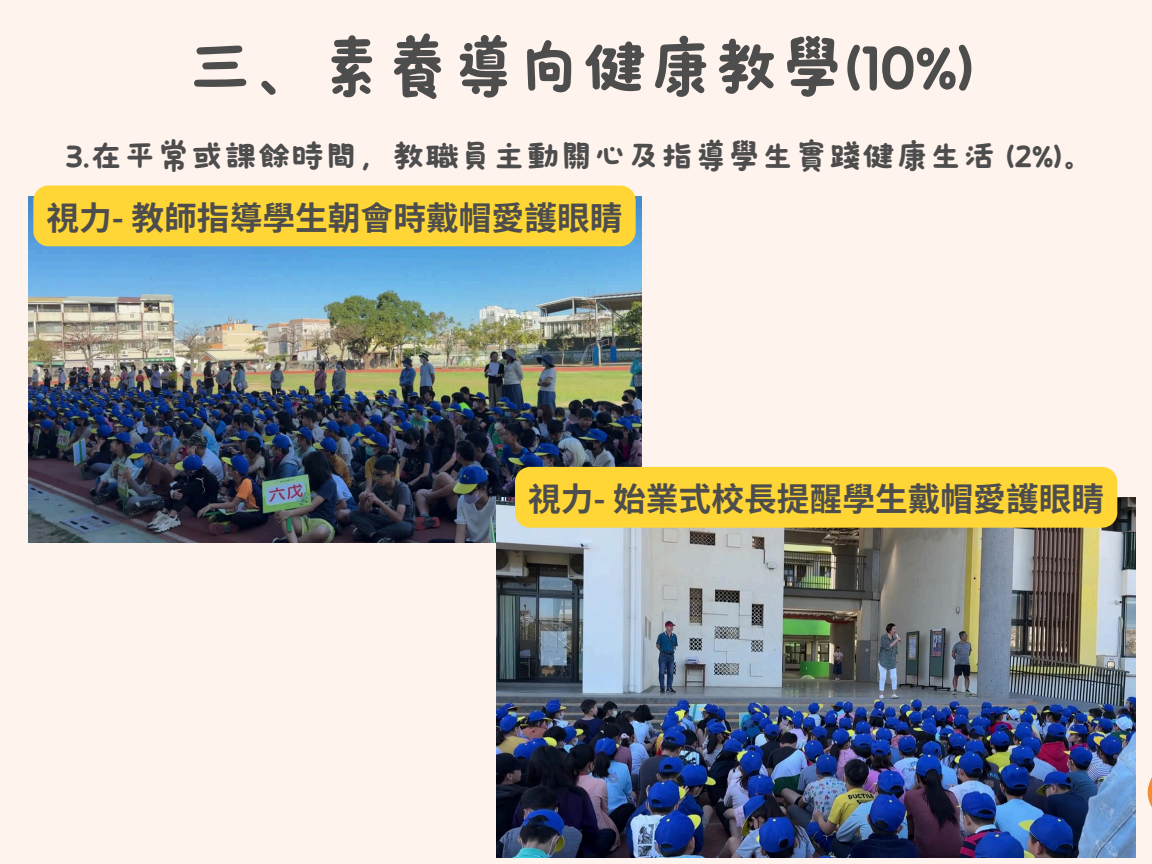
<style>
.page{position:relative;width:1152px;height:864px;background:#fff3ed}
.page>*{position:absolute;margin:0;border:0;box-sizing:border-box;transform-origin:0 0}
.t1{font:73.05px "Canva Soft Candy TC";color:#4d4d4d}
.t2{font:37.35px "Canva Soft Candy TC";color:#4d4d4d}
.t3{font:700 32.7px "Noto Sans TC";color:#4d4d4d}
</style>
<div class="page">
<svg style="left:1147px;top:777px;width:5px;height:31px"></svg>
<img style="left:28px;top:197px;width:613px;height:345px">
<img style="left:497px;top:498px;width:639px;height:360px">
<div style="left:33px;top:186px;width:603px;height:60px;background:#ffd636"></div>
<div style="left:515px;top:467px;width:602px;height:61px;background:#ffd636"></div>
<h1 class="t1" style="left:187px;top:28px;width:787px">三、素養導向健康教學(10%)</h1>
<h2 class="t2" style="left:65px;top:136px;width:1032px">3.在平常或課餘時間，教職員主動關心及指導學生實踐健康生活 (2%)。</h2>
<p class="t3" style="left:46px;top:192px;width:578px">視力- 教師指導學生朝會時戴帽愛護眼睛</p>
<p class="t3" style="left:528px;top:473px;width:578px">視力- 始業式校長提醒學生戴帽愛護眼睛</p>
</div>
